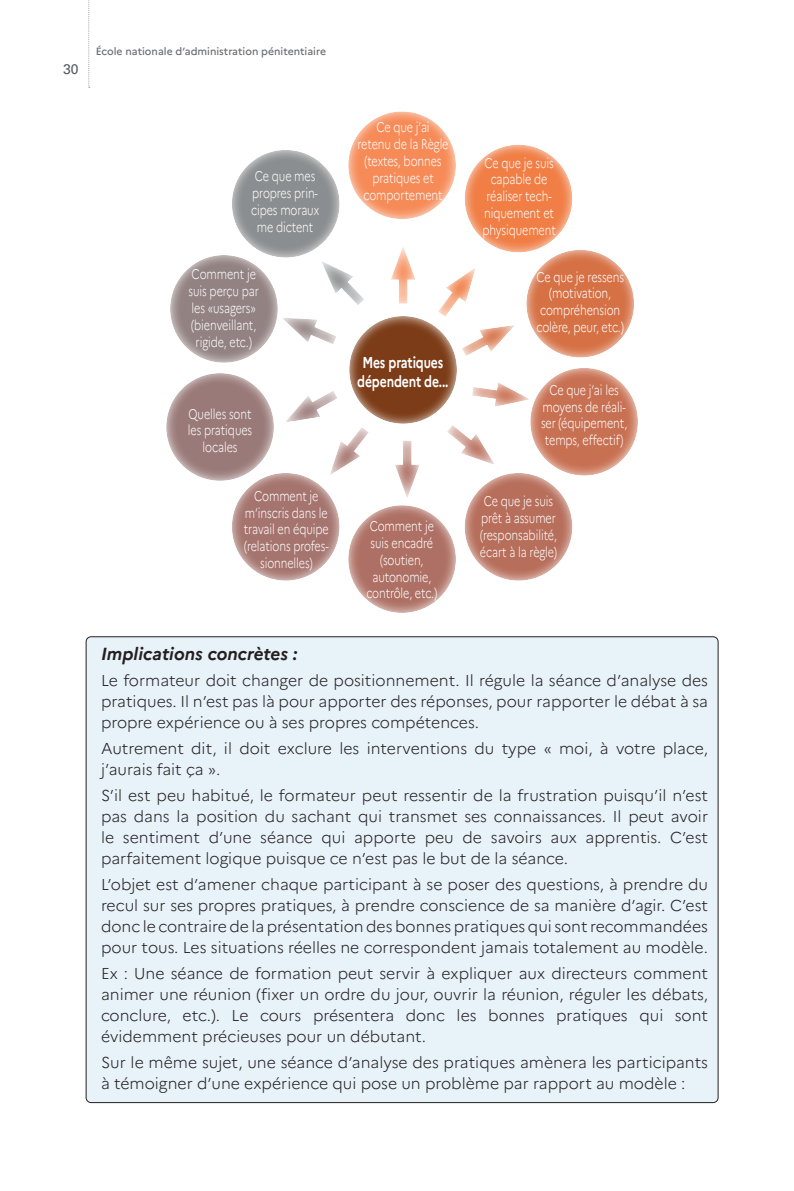
<style>
.page{position:relative;width:794px;height:1191px;background:#fff}
.page>*{position:absolute;margin:0;border:0;box-sizing:border-box;transform-origin:0 0}
.t1{font:italic 700 17.5px "Marianne";color:#231f20}
.t2{font:300 15.75px/21px "Marianne";color:#231f20;text-align:justify}
.t3{font:700 15.75px/18.9px "Marianne";letter-spacing:-.01em;color:#fff;text-align:center;scale:.77 1}
.t4{font:300 14px/16.8px "Marianne";letter-spacing:-.01em;color:#fff;text-align:center;scale:.77 1}
.t5{font:14px "Univers";color:#57585a}
.t6{font:500 10.5px "Marianne";color:#6c6d70}
</style>
<div class="page">
<svg style="left:88px;top:0;width:2px;height:88px"></svg>
<div style="left:86px;top:637px;width:632px;height:465px;background:#e8f2f9;border-radius:5px"></div>
<svg style="left:348px;top:111px;width:108px;height:108px;fill:#f68b59"></svg>
<svg style="left:464px;top:145px;width:109px;height:108px;fill:#f07e45"></svg>
<svg style="left:523px;top:246px;width:111px;height:112px;fill:#d67348"></svg>
<svg style="left:534px;top:368px;width:104px;height:108px;fill:#c87052"></svg>
<svg style="left:464px;top:469px;width:110px;height:112px;fill:#b76f5c"></svg>
<svg style="left:348px;top:505px;width:108px;height:108px;fill:#ae7165"></svg>
<svg style="left:232px;top:150px;width:108px;height:102px;fill:#8b8e90"></svg>
<svg style="left:170px;top:252px;width:103px;height:111px;fill:#928281"></svg>
<svg style="left:166px;top:373px;width:108px;height:108px;fill:#997a79"></svg>
<svg style="left:230px;top:469px;width:110px;height:112px;fill:#a5746e"></svg>
<svg style="left:349px;top:316px;width:108px;height:108px;background:#894f2e"></svg>
<svg style="left:391px;top:247px;width:24px;height:57px"></svg>
<svg style="left:428px;top:256px;width:96px;height:109px"></svg>
<svg style="left:440px;top:375px;width:94px;height:102px"></svg>
<svg style="left:395px;top:441px;width:24px;height:57px"></svg>
<svg style="left:276px;top:382px;width:102px;height:105px"></svg>
<svg style="left:273px;top:249px;width:99px;height:106px"></svg>
<p class="t5" style="left:63px;top:61px;width:17px">30</p>
<p class="t6" style="left:96px;top:45px;width:232px">École nationale d’administration pénitentiaire</p>
<p class="t4" style="left:251px;top:168px;width:90px">Ce que mes propres prin&shy;cipes moraux me dictent</p>
<p class="t4" style="left:189px;top:266px;width:93px">Comment je suis perçu par les «usagers» (bienveillant, rigide, etc.)</p>
<p class="t4" style="left:188px;top:405px;width:85px">Quelles sont les pratiques locales</p>
<p class="t4" style="left:244px;top:487px;width:112px">Comment je m’inscris dans le travail en équipe (relations profes&shy;sionnelles)</p>
<p class="t4" style="left:357px;top:119px;width:120px">Ce que j’ai<br>retenu de la Règle (textes, bonnes pratiques et comportement</p>
<p class="t3" style="left:357px;top:353px;width:120px">Mes pratiques dépendent de...</p>
<p class="t4" style="left:366px;top:518px;width:94px">Comment je suis encadré (soutien, autonomie, contrôle, etc.)</p>
<p class="t4" style="left:482px;top:154px;width:97px">Ce que je suis capable de réaliser tech&shy;niquement et physiquement</p>
<p class="t4" style="left:536px;top:268px;width:115px">Ce que je ressens (motivation, compréhension colère, peur, etc.)</p>
<p class="t4" style="left:541px;top:381px;width:113px">Ce que j’ai les moyens de réali&shy;ser (équipement, temps, effectif)</p>
<p class="t4" style="left:480px;top:493px;width:102px;text-align:left">Ce que je suis prêt à assumer (responsabilité, écart à la règle)</p>
<p class="t1" style="left:101px;top:643px;width:198px">Implications concrètes :</p>
<p class="t2" style="left:101px;top:669px;width:608px">Le formateur doit changer de positionnement. Il régule la séance d’analyse des pratiques. Il n’est pas là pour apporter des réponses, pour rapporter le débat à sa propre expérience ou à ses propres compétences.</p>
<p class="t2" style="left:101px;top:737px;width:608px">Autrement dit, il doit exclure les interventions du type « moi, à votre place, j’aurais fait ça ».</p>
<p class="t2" style="left:101px;top:784px;width:608px">S’il est peu habitué, le formateur peut ressentir de la frustration puisqu’il n’est pas dans la position du sachant qui transmet ses connaissances. Il peut avoir le sentiment d’une séance qui apporte peu de savoirs aux apprentis. C’est parfaitement logique puisque ce n’est pas le but de la séance.</p>
<p class="t2" style="left:101px;top:873px;width:608px">L’objet est d’amener chaque participant à se poser des questions, à prendre du recul sur ses propres pratiques, à prendre conscience de sa manière d’agir. C’est donc le contraire de la présentation des bonnes pratiques qui sont recommandées pour tous. Les situations réelles ne correspondent jamais totalement au modèle.</p>
<p class="t2" style="left:101px;top:962px;width:608px">Ex : Une séance de formation peut servir à expliquer aux directeurs comment animer une réunion (fixer un ordre du jour, ouvrir la réunion, réguler les débats, conclure, etc.). Le cours présentera donc les bonnes pratiques qui sont évidemment précieuses pour un débutant.</p>
<p class="t2" style="left:101px;top:1051px;width:608px">Sur le même sujet, une séance d’analyse des pratiques amènera les participants à témoigner d’une expérience qui pose un problème par rapport au modèle :</p>
</div>
